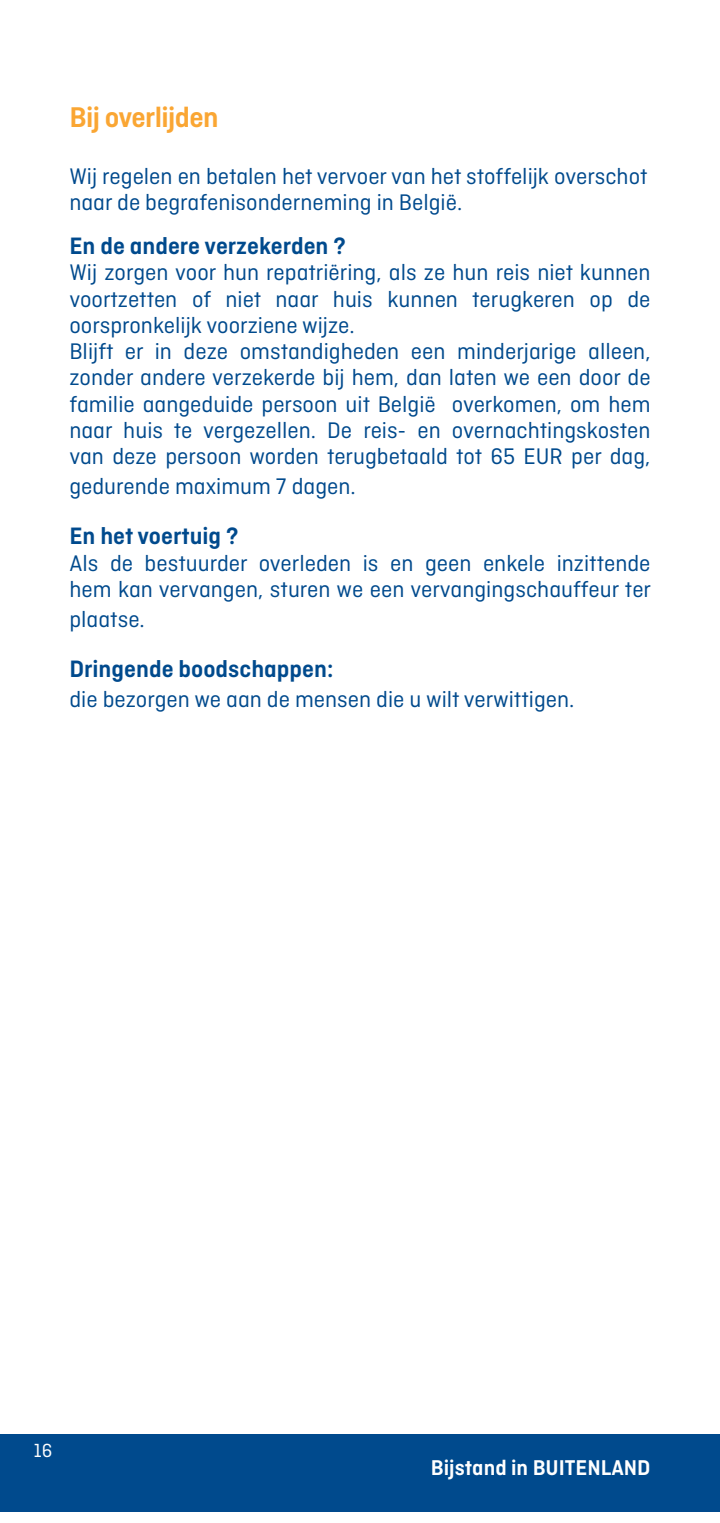
<style>
.page{position:relative;width:720px;height:1523px;background:#fff}
.page>*{position:absolute;margin:0;border:0;box-sizing:border-box;transform-origin:0 0}
.t1{font:600 30px "Ciutadella";letter-spacing:-.02em;color:#faa633}
.t2{font:600 25px "Ciutadella";color:#004a8d}
.t3{font:23.75px/26.2px "Ciutadella";color:#004a8d}
.t4{font:600 22.5px "Ciutadella";color:#fff}
.t5{font:20px "Ciutadella";color:#fff}
</style>
<div class="page">
<div style="left:0;top:1434px;width:720px;height:78px;background:#004a8d"></div>
<p class="t1" style="left:69px;top:100px;width:151px">Bij overlijden</p>
<p class="t3" style="left:69px;top:163px;width:580px">Wij regelen en betalen het vervoer van het stoffelijk overschot naar de begrafenisonderneming in België.</p>
<p class="t2" style="left:69px;top:232px;width:278px">En de andere verzekerden ?</p>
<p class="t3" style="left:69px;top:259px;width:583px">Wij zorgen voor hun repatriëring, als ze hun reis niet kunnen voortzetten of niet naar huis kunnen terugkeren op de oorspronkelijk voorziene wijze.<br>Blijft er in deze omstandigheden een minderjarige alleen, zonder andere verzekerde bij hem, dan laten we een door de familie aangeduide persoon uit België overkomen, om hem naar huis te vergezellen. De reis- en overnachtingskosten van deze persoon worden terugbetaald tot 65 EUR per dag,</p>
<p class="t3" style="left:69px;top:473px;width:288px">gedurende maximum 7 dagen.</p>
<p class="t2" style="left:69px;top:522px;width:171px">En het voertuig ?</p>
<p class="t3" style="left:69px;top:549px;width:583px">Als de bestuurder overleden is en geen enkele inzittende hem kan vervangen, sturen we een vervangingschauffeur ter</p>
<p class="t3" style="left:69px;top:606px;width:77px">plaatse.</p>
<p class="t2" style="left:69px;top:654px;width:265px">Dringende boodschappen:</p>
<p class="t3" style="left:69px;top:686px;width:506px">die bezorgen we aan de mensen die u wilt verwittigen.</p>
<p class="t5" style="left:34px;top:1439px;width:20px">16</p>
<p class="t4" style="left:431px;top:1454px;width:221px">Bijstand in BUITENLAND</p>
</div>
